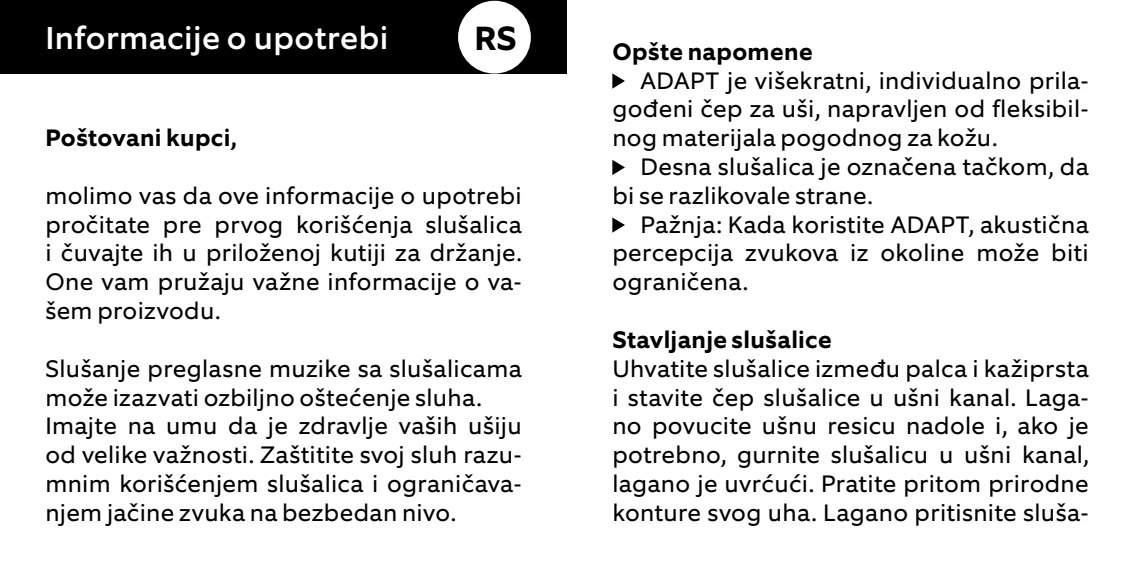
<style>
.page{position:relative;width:1134px;height:567px;background:#fff}
.page>*{position:absolute;margin:0;border:0;box-sizing:border-box;transform-origin:0 0}
.t1{font:700 34px "Equip";color:#000}
.t2{font:500 32px "Equip";letter-spacing:.015em;color:#fff}
.t3{font:24px/28.8px "Equip";letter-spacing:.015em;color:#000;text-align:justify}
.t4{font:700 24px "Equip";letter-spacing:.015em;color:#000}
</style>
<div class="page">
<div style="left:0;top:0;width:567px;height:74px;background:#000"></div>
<div style="left:458px;top:1px;width:73px;height:73px;background:#fff;border-radius:50%"></div>
<svg style="left:612px;top:73px;width:13px;height:16px"></svg>
<svg style="left:612px;top:160px;width:13px;height:15px"></svg>
<svg style="left:612px;top:217px;width:13px;height:16px"></svg>
<h2 class="t2" style="left:45px;top:17px;width:345px">Informacije o upotrebi</h2>
<h1 class="t1" style="left:474px;top:16px;width:44px">RS</h1>
<p class="t4" style="left:45px;top:123px;width:193px">Poštovani kupci,</p>
<p class="t3" style="left:45px;top:181px;width:478px">molimo vas da ove informacije o upotrebi pročitate pre prvog korišćenja slušalica i čuvajte ih u priloženoj kutiji za držanje.<br>One vam pružaju važne informacije o va&shy;šem proizvodu.</p>
<p class="t3" style="left:45px;top:354px;width:478px;text-align:left">Slušanje preglasne muzike sa slušalicama može izazvati ozbiljno oštećenje sluha.<br>Imajte na umu da je zdravlje vaših ušiju od velike važnosti. Zaštitite svoj sluh razu&shy;mnim korišćenjem slušalica i ograničava&shy;njem jačine zvuka na bezbedan nivo.</p>
<p class="t4" style="left:612px;top:36px;width:202px">Opšte napomene</p>
<p class="t3" style="left:612px;top:66px;width:478px;text-indent:28px">ADAPT je višekratni, individualno prila&shy;gođeni čep za uši, napravljen od fleksibil&shy;nog materijala pogodnog za kožu.</p>
<p class="t3" style="left:612px;top:152px;width:478px;text-indent:28px">Desna slušalica je označena tačkom, da bi se razlikovale strane.</p>
<p class="t3" style="left:612px;top:210px;width:478px;text-indent:28px">Pažnja: Kada koristite ADAPT, akustična percepcija zvukova iz okoline može biti ograničena.</p>
<p class="t4" style="left:612px;top:324px;width:221px">Stavljanje slušalice</p>
<p class="t3" style="left:612px;top:354px;width:478px">Uhvatite slušalice između palca i kažiprsta i stavite čep slušalice u ušni kanal. Laga&shy;no povucite ušnu resicu nadole i, ako je potrebno, gurnite slušalicu u ušni kanal, lagano je uvrćući. Pratite pritom prirodne konture svog uha. Lagano pritisnite sluša-</p>
</div>
